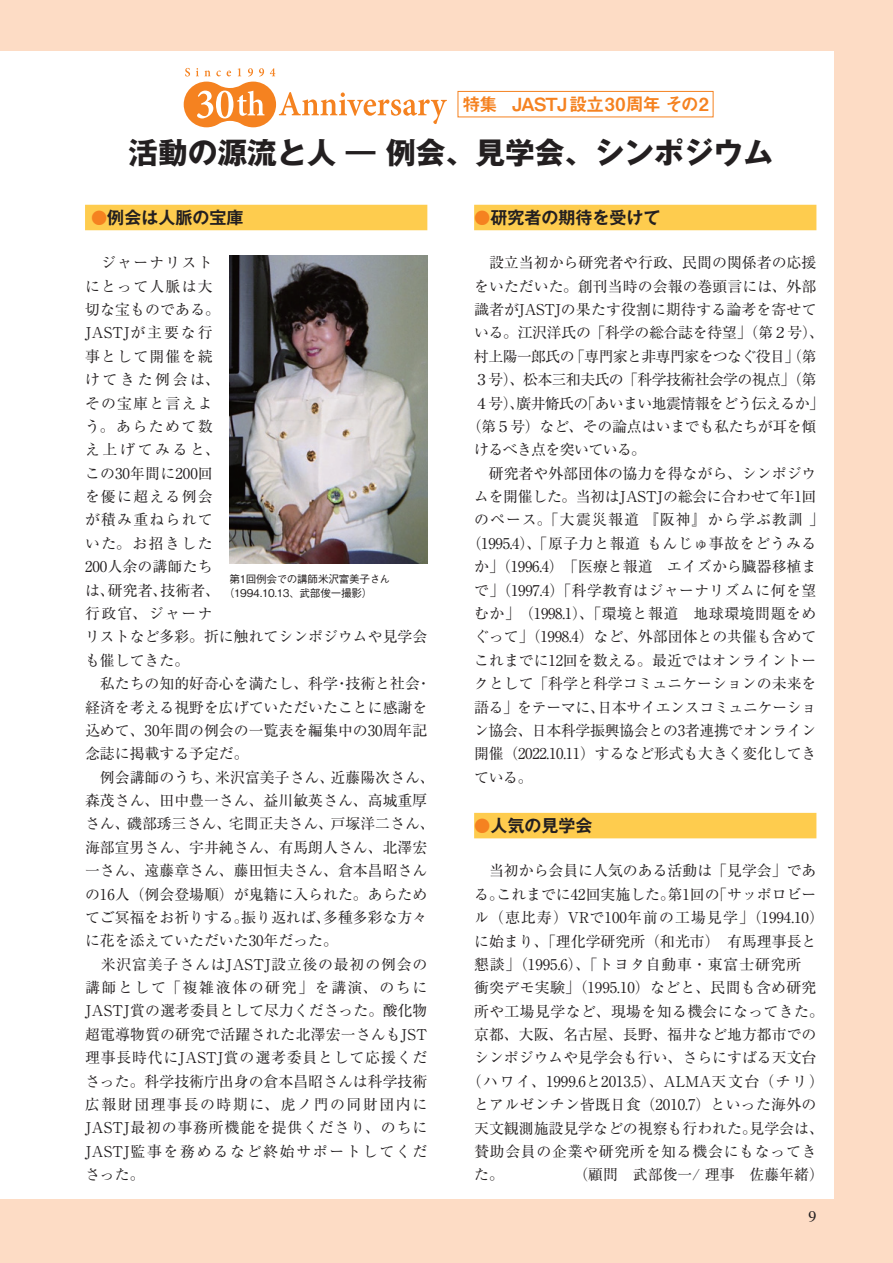
<style>
.page{position:relative;width:893px;height:1263px;background:#fddcc5}
.page>*{position:absolute;margin:0;border:0;box-sizing:border-box;transform-origin:0 0}
.t1{font:700 29.7px "Gothic MB101 Pr 6 N";color:#231f20}
.t2{font:18px "Midashi Go Pr 6 N MB31";letter-spacing:-.05em;color:#f58220}
.t3{font:700 16.95px "Gothic MB101 Pr 6 N De";color:#231f20}
.t4{font:15.9px "Times";color:#231f20}
.t5{font:14.85px/23.4px "Ryumin Pro";color:#231f20}
.t6{font:14.85px "Ryumin Pro";letter-spacing:-.02em;color:#231f20}
.t7{font:14.85px "Ryumin Pro";letter-spacing:-.04em;color:#231f20}
.t8{font:14.85px "Ryumin Pro";letter-spacing:.02em;color:#231f20}
.t9{font:14.85px "Ryumin Pro";letter-spacing:.035em;color:#231f20}
.t10{font:14.85px "Ryumin Pro";letter-spacing:.04em;color:#231f20}
.t11{font:14.85px "Ryumin Pro";letter-spacing:.03em;color:#231f20}
.t12{font:14.85px "Ryumin Pro";letter-spacing:.06em;color:#231f20}
.t13{font:14.85px "Ryumin Pro";letter-spacing:.025em;color:#231f20}
.t14{font:14.85px "Ryumin Pro";letter-spacing:.075em;color:#231f20}
.t15{font:14.85px "Ryumin Pro";letter-spacing:.05em;color:#231f20}
.t16{font:500 10.65px/13.8px "Gothic BBB Pr 6 N";letter-spacing:-.025em;color:#231f20}
.s1{font-size:16.2px;color:#f58220}
</style>
<div class="page">
<div style="left:0;top:51px;width:833px;height:1148px;background:#fff"></div>
<div style="left:85px;top:205px;width:342px;height:25px;background:#fecc4e"></div>
<div style="left:474px;top:205px;width:342px;height:25px;background:#fecc4e"></div>
<div style="left:474px;top:813px;width:342px;height:25px;background:#fecc4e"></div>
<div style="left:458px;top:91px;width:255px;height:26px;border:1px solid #f58220"></div>
<svg style="left:185px;top:68px;width:5px;height:8px"></svg>
<svg style="left:196px;top:68px;width:25px;height:8px"></svg>
<svg style="left:227px;top:71px;width:4px;height:5px"></svg>
<svg style="left:238px;top:68px;width:3px;height:8px"></svg>
<svg style="left:248px;top:68px;width:5px;height:8px"></svg>
<svg style="left:259px;top:68px;width:5px;height:8px"></svg>
<svg style="left:270px;top:68px;width:5px;height:8px"></svg>
<svg style="left:184px;top:82px;width:263px;height:45px"></svg>
<img style="left:230px;top:255px;width:197px;height:309px">
<p class="t2" style="left:462px;top:90px;width:248px">特集 JASTJ 設立30周年 その2</p>
<h1 class="t1" style="left:128px;top:128px;width:646px">活動の源流と人 ― 例会、見学会、シンポジウム</h1>
<p class="t3" style="left:91px;top:204px;width:154px"><span class="s1">●</span>例会は人脈の宝庫</p>
<p class="t5" style="left:85px;top:250px;width:351px">　ジャーナリスト<br>にとって人脈は大<br>切な宝ものである。<br>JASTJが主要な行<br>事として開催を続<br>けてきた例会は、<br>その宝庫と言えよ<br>う。あらためて数<br>え上げてみると、<br>この30年間に200回<br>を優に超える例会<br>が積み重ねられて<br>いた。お招きした<br>200人余の講師たち<br>は、研究者、技術者、<br>行政官、ジャーナ<br>リストなど多彩。折に触れてシンポジウムや見学会も催してきた。<br>　私たちの知的好奇心を満たし、科学・技術と社会・経済を考える視野を広げていただいたことに感謝を込めて、30年間の例会の一覧表を編集中の30周年記念誌に掲載する予定だ。<br>　例会講師のうち、米沢富美子さん、近藤陽次さん、森茂さん、田中豊一さん、益川敏英さん、高城重厚さん、磯部琇三さん、宅間正夫さん、戸塚洋二さん、海部宣男さん、宇井純さん、有馬朗人さん、北澤宏一さん、遠藤章さん、藤田恒夫さん、倉本昌昭さんの16人（例会登場順）が鬼籍に入られた。あらためてご冥福をお祈りする。振り返れば、多種多彩な方々に花を添えていただいた30年だった。<br>　米沢富美子さんはJASTJ設立後の最初の例会の講師として「複雑液体の研究」を講演、のちに<br>JASTJ賞の選考委員として尽力くださった。酸化物超電導物質の研究で活躍された北澤宏一さんもJST理事長時代にJASTJ賞の選考委員として応援くださった。科学技術庁出身の倉本昌昭さんは科学技術広報財団理事長の時期に、虎ノ門の同財団内に<br>JASTJ最初の事務所機能を提供くださり、のちに<br>JASTJ監事を務めるなど終始サポートしてくださった。</p>
<p class="t16" style="left:224px;top:571px;width:168px;text-indent:6px">第1回例会での講師米沢富美子さん（1994.10.13、武部俊一撮影）</p>
<p class="t3" style="left:474px;top:204px;width:188px"><span class="s1">●</span>研究者の期待を受けて</p>
<p class="t5" style="left:474px;top:250px;width:344px">　設立当初から研究者や行政、民間の関係者の応援</p>
<p class="t5" style="left:474px;top:273px;width:344px">をいただいた。創刊当時の会報の巻頭言には、外部</p>
<p class="t5" style="left:474px;top:297px;width:344px">識者がJASTJの果たす役割に期待する論考を寄せて</p>
<p class="t5" style="left:474px;top:320px;width:351px">いる。江沢洋氏の「科学の総合誌を待望」（第２号）、</p>
<p class="t7" style="left:474px;top:345px;width:344px">村上陽一郎氏の「専門家と非専門家をつなぐ役目」（第</p>
<p class="t7" style="left:474px;top:368px;width:344px">３号）、松本三和夫氏の「科学技術社会学の視点」（第</p>
<p class="t7" style="left:474px;top:391px;width:351px">４号）、廣井脩氏の「あいまい地震情報をどう伝えるか」</p>
<p class="t6" style="left:467px;top:415px;width:351px">（第５号）など、その論点はいまでも私たちが耳を傾</p>
<p class="t7" style="left:474px;top:438px;width:174px">けるべき点を突いている。</p>
<p class="t5" style="left:474px;top:460px;width:344px">　研究者や外部団体の協力を得ながら、シンポジウ</p>
<p class="t6" style="left:474px;top:485px;width:344px">ムを開催した。当初はJASTJの総会に合わせて年1回</p>
<p class="t14" style="left:474px;top:508px;width:351px">のペース。「大震災報道 『阪神』から学ぶ教訓」</p>
<p class="t10" style="left:467px;top:532px;width:351px">（1995.4）、「原子力と報道もんじゅ事故をどうみる</p>
<p class="t5" style="left:474px;top:554px;width:344px">か」（1996.4）　「医療と報道　エイズから臓器移植ま</p>
<p class="t11" style="left:474px;top:578px;width:344px">で」（1997.4）「科学教育はジャーナリズムに何を望</p>
<p class="t9" style="left:474px;top:602px;width:344px">むか」　（1998.1）、「環境と報道　地球環境問題をめ</p>
<p class="t5" style="left:474px;top:624px;width:344px">ぐって」（1998.4）など、外部団体との共催も含めて</p>
<p class="t5" style="left:474px;top:647px;width:344px">これまでに12回を数える。最近ではオンライントー</p>
<p class="t5" style="left:474px;top:671px;width:344px">クとして「科学と科学コミュニケーションの未来を</p>
<p class="t6" style="left:474px;top:695px;width:344px">語る」をテーマに、日本サイエンスコミュニケーショ</p>
<p class="t6" style="left:474px;top:719px;width:344px">ン協会、日本科学振興協会との3者連携でオンライン</p>
<p class="t5" style="left:474px;top:741px;width:344px">開催（2022.10.11）するなど形式も大きく変化してき</p>
<p class="t5" style="left:474px;top:764px;width:60px">ている。</p>
<p class="t3" style="left:474px;top:812px;width:137px"><span class="s1">●</span>人気の見学会　</p>
<p class="t5" style="left:474px;top:858px;width:344px">　当初から会員に人気のある活動は「見学会」であ</p>
<p class="t5" style="left:474px;top:881px;width:344px">る。これまでに42回実施した。第1回の「サッポロビー</p>
<p class="t5" style="left:474px;top:905px;width:351px">ル（恵比寿）VRで100年前の工場見学」（1994.10）</p>
<p class="t5" style="left:474px;top:928px;width:344px">に始まり、「理化学研究所（和光市）　有馬理事長と</p>
<p class="t12" style="left:474px;top:953px;width:344px">懇談」（1995.6）、「トヨタ自動車・東富士研究所　</p>
<p class="t8" style="left:474px;top:976px;width:344px">衝突デモ実験」（1995.10）などと、民間も含め研究</p>
<p class="t13" style="left:474px;top:999px;width:351px">所や工場見学など、現場を知る機会になってきた。</p>
<p class="t5" style="left:474px;top:1022px;width:344px">京都、大阪、名古屋、長野、福井など地方都市での</p>
<p class="t5" style="left:474px;top:1045px;width:344px">シンポジウムや見学会も行い、さらにすばる天文台</p>
<p class="t5" style="left:467px;top:1068px;width:359px">（ハワイ、1999.6と2013.5）、ALMA天文台（チリ）</p>
<p class="t8" style="left:474px;top:1093px;width:344px">とアルゼンチン皆既日食（2010.7）といった海外の</p>
<p class="t5" style="left:474px;top:1115px;width:351px">天文観測施設見学などの視察も行われた。見学会は、</p>
<p class="t15" style="left:474px;top:1140px;width:344px">賛助会員の企業や研究所を知る機会にもなってき</p>
<p class="t5" style="left:474px;top:1162px;width:31px">た。</p>
<p class="t5" style="left:566px;top:1162px;width:259px">　（顧問　武部俊一/ 理事　佐藤年緒）</p>
<p class="t4" style="left:808px;top:1202px;width:9px">9</p>
</div>
